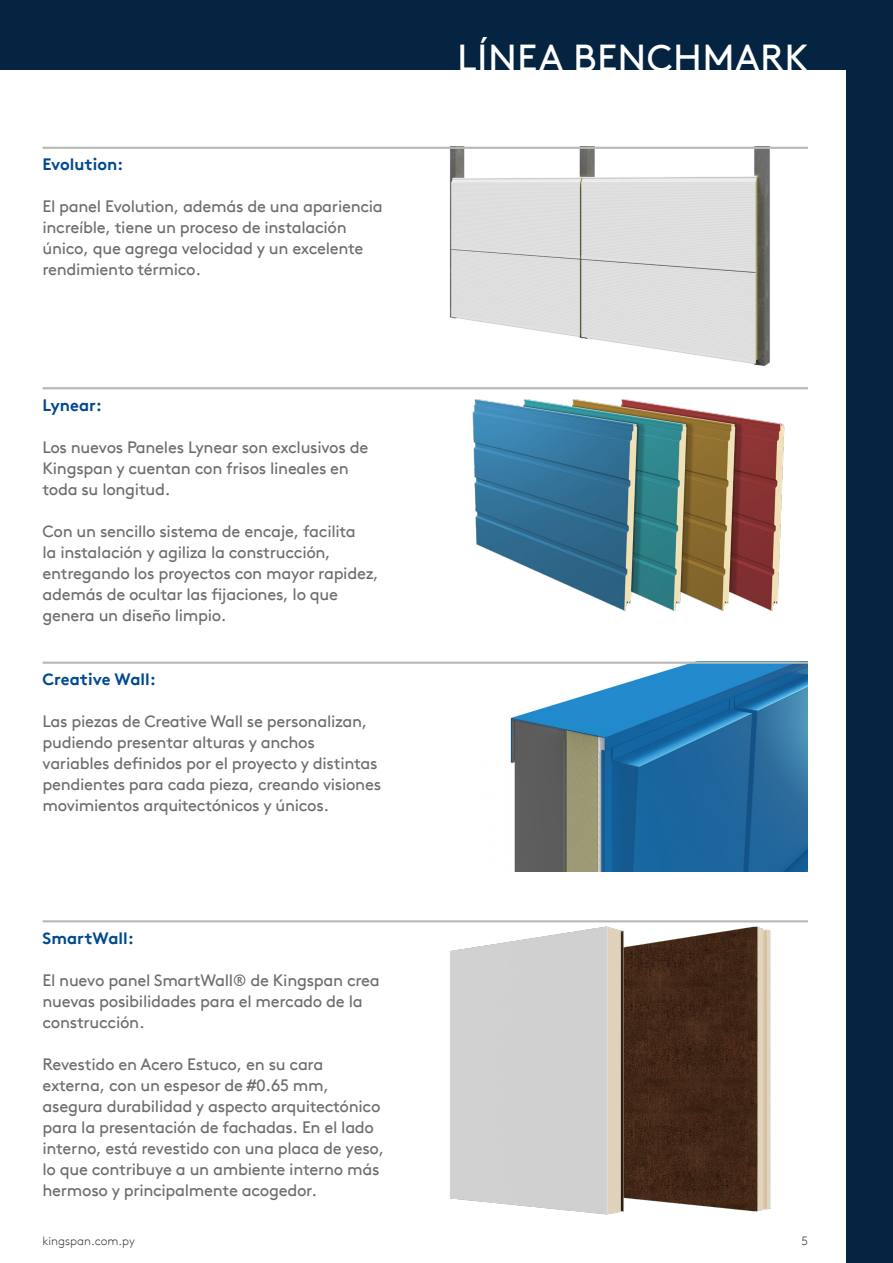
<style>
.page{position:relative;width:893px;height:1263px;background:#fff}
.page>*{position:absolute;margin:0;border:0;box-sizing:border-box;transform-origin:0 0}
.t1{font:37.5px "Kingspan Brown TT";letter-spacing:.01em;color:#fff}
.t2{font:16.5px/21px "Kingspan Brown TT";letter-spacing:-.02em;color:#6c6d70}
.t3{font:700 16.5px "Kingspan Brown TT";color:#014990}
.t4{font:300 12px "Kingspan Brown TT";color:#3e3e3f}
</style>
<div class="page">
<div style="left:0;top:0;width:850px;height:70px;background:#052441"></div>
<div style="left:846px;top:0;width:47px;height:1263px;background:#052441"></div>
<img style="left:449px;top:149px;width:321px;height:217px">
<img style="left:472px;top:399px;width:313px;height:213px">
<img style="left:510px;top:664px;width:298px;height:208px">
<img style="left:628px;top:922px;width:148px;height:290px">
<hr style="left:43px;top:147px;width:765px;height:2px;background:#b6bbb5">
<hr style="left:43px;top:387px;width:765px;height:2px;background:#b6bbb5">
<hr style="left:43px;top:662px;width:765px;height:2px;background:#b6bbb5">
<hr style="left:43px;top:920px;width:765px;height:2px;background:#b6bbb5">
<img style="left:432px;top:922px;width:196px;height:293px">
<p class="t3" style="left:43px;top:151px;width:82px">Evolution:</p>
<p class="t2" style="left:43px;top:195px;width:342px">El panel Evolution, además de una apariencia increíble, tiene un proceso de instalación único, que agrega velocidad y un excelente rendimiento térmico.</p>
<p class="t3" style="left:43px;top:391px;width:61px">Lynear:</p>
<p class="t2" style="left:43px;top:435px;width:327px">Los nuevos Paneles Lynear son exclusivos de<br>Kingspan y cuentan con frisos lineales en toda su longitud.</p>
<p class="t2" style="left:43px;top:519px;width:338px">Con un sencillo sistema de encaje, facilita<br>la instalación y agiliza la construcción, entregando los proyectos con mayor rapidez, además de ocultar las fijaciones, lo que genera un diseño limpio.</p>
<p class="t3" style="left:43px;top:666px;width:115px">Creative Wall:</p>
<p class="t2" style="left:43px;top:709px;width:340px">Las piezas de Creative Wall se personalizan, pudiendo presentar alturas y anchos variables definidos por el proyecto y distintas pendientes para cada pieza, creando visiones movimientos arquitectónicos y únicos.</p>
<p class="t3" style="left:43px;top:924px;width:93px">SmartWall:</p>
<p class="t2" style="left:43px;top:968px;width:339px">El nuevo panel SmartWall® de Kingspan crea nuevas posibilidades para el mercado de la construcción.</p>
<p class="t2" style="left:43px;top:1052px;width:343px">Revestido en Acero Estuco, en su cara externa, con un espesor de #0.65 mm, asegura durabilidad y aspecto arquitectónico para la presentación de fachadas. En el lado interno, está revestido con una placa de yeso, lo que contribuye a un ambiente interno más hermoso y principalmente acogedor.</p>
<p class="t1" style="left:457px;top:29px;width:353px">LÍNEA BENCHMARK</p>
<p class="t4" style="left:43px;top:1232px;width:94px">kingspan.com.py</p>
<p class="t4" style="left:801px;top:1232px;width:8px">5</p>
</div>
